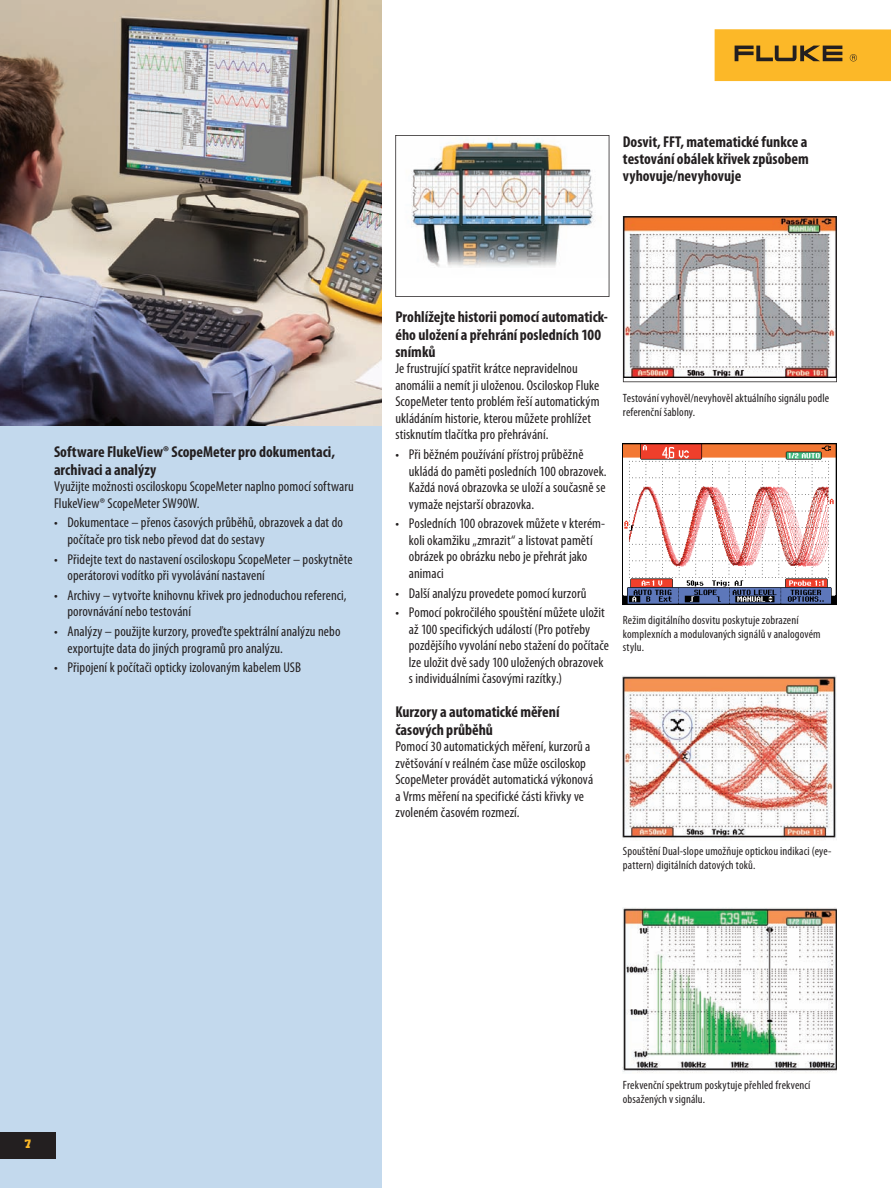
<style>
.page{position:relative;width:891px;height:1188px;background:#fff}
.page>*{position:absolute;margin:0;border:0;box-sizing:border-box;transform-origin:0 0}
.t1{font:700 condensed 15.75px/17.2px "Myriad Pro";color:#231f20}
.t2{font:condensed 14.25px/16.5px "Myriad Pro";letter-spacing:.005em;color:#231f20}
.t3{font:condensed 12px/13.5px "Myriad Pro";letter-spacing:.01em;color:#231f20}
.t4{font:700 12px "Boton Pro";color:#fcb828}
</style>
<div class="page">
<div style="left:0;top:396px;width:382px;height:792px;background:#c3d9ed"></div>
<img style="left:395px;top:135px;width:214px;height:162px">
<svg style="left:623px;top:216px;width:214px;height:166px"></svg>
<img style="left:623px;top:443px;width:214px;height:162px">
<img style="left:623px;top:676px;width:214px;height:164px">
<img style="left:623px;top:908px;width:214px;height:165px">
<img style="left:0;top:0;width:382px;height:425px">
<div style="left:715px;top:29px;width:176px;height:52px;background:#fcb828"></div>
<svg style="left:735px;top:46px;width:107px;height:15px"></svg>
<svg style="left:850px;top:54px;width:7px;height:7px"></svg>
<div style="left:0;top:1132px;width:55px;height:27px;background:#231f20"></div>
<p class="t1" style="left:623px;top:134px;width:188px;text-align:justify">Dosvit, FFT, matematické funkce a testování obálek křivek způsobem vyhovuje/nevyhovuje</p>
<p class="t1" style="left:54px;top:445px;width:283px">Software FlukeView® ScopeMeter pro dokumentaci, archivaci a analýzy</p>
<p class="t2" style="left:54px;top:479px;width:301px">Využijte možnosti osciloskopu ScopeMeter naplno pomocí softwaru<br>FlukeView® ScopeMeter SW90W.</p>
<p class="t2" style="left:67px;top:516px;width:277px;text-indent:-13px">• Dokumentace – přenos časových průběhů, obrazovek a dat do počítače pro tisk nebo převod dat do sestavy</p>
<p class="t2" style="left:67px;top:552px;width:287px;text-indent:-13px">• Přidejte text do nastavení osciloskopu ScopeMeter – poskytněte operátorovi vodítko při vyvolávání nastavení</p>
<p class="t2" style="left:67px;top:588px;width:281px;text-indent:-13px">• Archivy – vytvořte knihovnu křivek pro jednoduchou referenci, porovnávání nebo testování</p>
<p class="t2" style="left:67px;top:624px;width:274px;text-indent:-13px">• Analýzy – použijte kurzory, proveďte spektrální analýzu nebo exportujte data do jiných programů pro analýzu.</p>
<p class="t2" style="left:54px;top:661px;width:248px">• Připojení k počítači opticky izolovaným kabelem USB</p>
<p class="t1" style="left:395px;top:310px;width:214px">Prohlížejte historii pomocí automatick&shy;ého uložení a přehrání posledních 100 snímků</p>
<p class="t2" style="left:395px;top:362px;width:206px">Je frustrující spatřit krátce nepravidelnou anomálii a nemít ji uloženou. Osciloskop Fluke ScopeMeter tento problém řeší automatickým ukládáním historie, kterou můžete prohlížet stisknutím tlačítka pro přehrávání.</p>
<p class="t2" style="left:409px;top:447px;width:199px;text-indent:-13px">• Při běžném používání přístroj průběžně ukládá do paměti posledních 100 obrazovek.<br>Každá nová obrazovka se uloží a současně se vymaže nejstarší obrazovka.</p>
<p class="t2" style="left:409px;top:517px;width:198px;text-indent:-13px">• Posledních 100 obrazovek můžete v kterém&shy;koli okamžiku „zmrazit“ a listovat pamětí obrázek po obrázku nebo je přehrát jako animaci</p>
<p class="t2" style="left:395px;top:586px;width:193px">• Další analýzu provedete pomocí kurzorů</p>
<p class="t2" style="left:409px;top:606px;width:202px;text-indent:-13px">• Pomocí pokročilého spouštění můžete uložit až 100 specifických událostí (Pro potřeby pozdějšího vyvolání nebo stažení do počítače lze uložit dvě sady 100 uložených obrazovek s individuálními časovými razítky.)</p>
<p class="t1" style="left:395px;top:705px;width:166px">Kurzory a automatické měření časových průběhů</p>
<p class="t2" style="left:395px;top:739px;width:199px">Pomocí 30 automatických měření, kurzorů a zvětšování v reálném čase může osciloskop ScopeMeter provádět automatická výkonová a Vrms měření na specifické části křivky ve zvoleném časovém rozmezí.</p>
<p class="t3" style="left:623px;top:392px;width:208px">Testování vyhověl/nevyhověl aktuálního signálu podle referenční šablony.</p>
<p class="t3" style="left:623px;top:615px;width:199px">Režim digitálního dosvitu poskytuje zobrazení komplexních a modulovaných signálů v analogovém stylu.</p>
<p class="t3" style="left:623px;top:846px;width:210px">Spouštění Dual-slope umožňuje optickou indikaci (eye&shy;pattern) digitálních datových toků.</p>
<p class="t4" style="left:24px;top:1139px;width:9px">7</p>
<p class="t3" style="left:623px;top:1080px;width:189px">Frekvenční spektrum poskytuje přehled frekvencí obsažených v signálu.</p>
</div>
